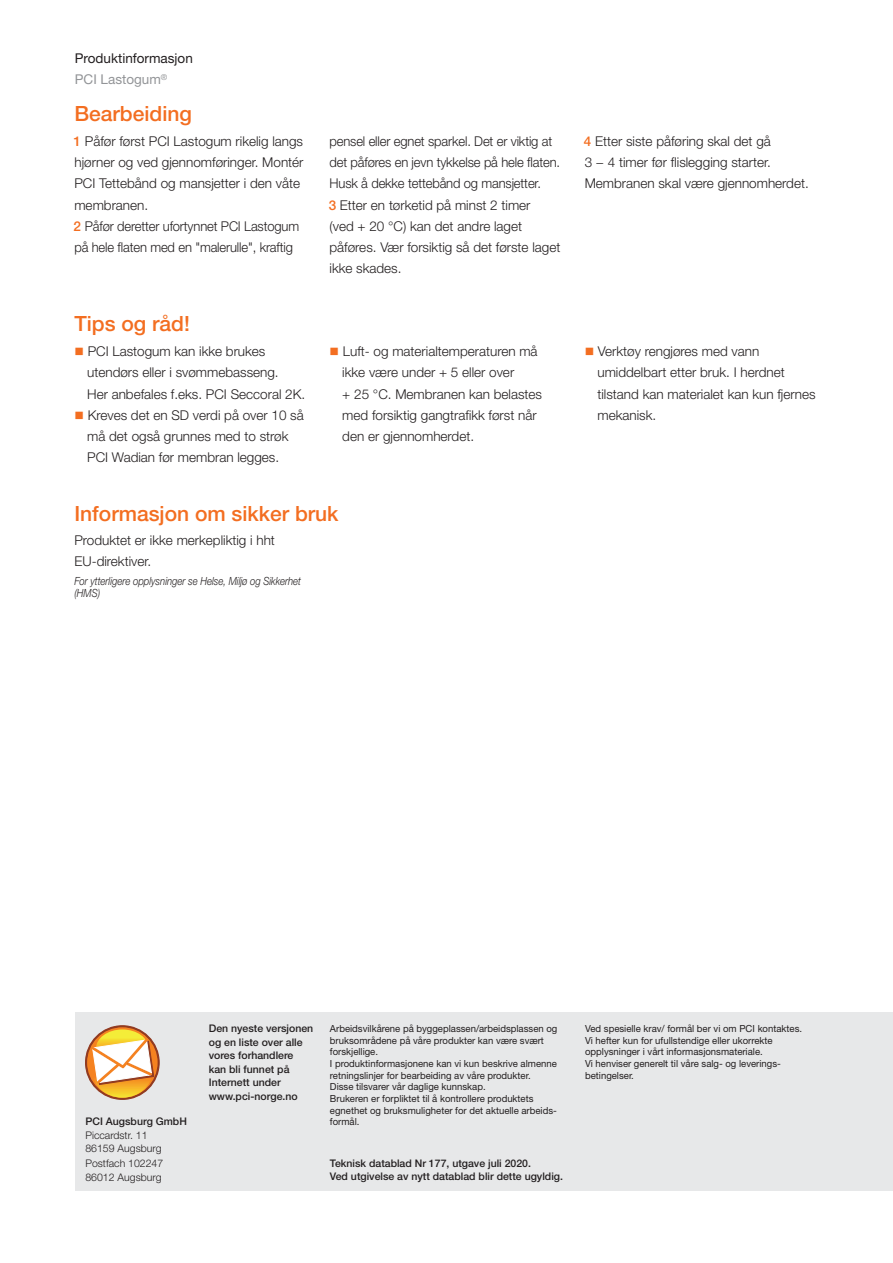
<style>
.page{position:relative;width:893px;height:1263px;background:#fff}
.page>*{position:absolute;margin:0;border:0;box-sizing:border-box;transform-origin:0 0}
.t1{font:500 21px "Helvetica Neue LT Pro";color:#f36e21}
.t2{font:300 13.5px/21.3px "Helvetica Neue LT Pro";color:#231f20}
.t3{font:300 13.5px/21.3px "Helvetica Neue LT Pro";color:#231f20;scale:.96 1}
.t4{font:13.5px/21.3px "Helvetica Neue LT Pro";color:#231f20}
.t5{font:italic 300 11.25px/12px "Helvetica Neue LT Pro";color:#231f20;scale:.85 1}
.t6{font:500 10.5px/13.5px "Helvetica Neue LT Pro";color:#231f20}
.t7{font:300 10.5px/13.5px "Helvetica Neue LT Pro";color:#231f20}
.t8{font:9.75px/11.7px "Helvetica Neue LT Pro";color:#231f20}
.s1{color:#939598}
.s2{font-weight:500;color:#f36e21}
.s3{color:#f36e21}
</style>
<div class="page">
<div style="left:75px;top:1012px;width:818px;height:179px;background:#e7e8e9"></div>
<svg style="left:85px;top:1026px;width:74px;height:73px"></svg>
<p class="t4" style="left:75px;top:49px;width:120px">Produktinformasjon<br><span class="s1">PCI Lastogum</span><sup>®</sup></p>
<h1 class="t1" style="left:74px;top:106px;width:119px">Bearbeiding</h1>
<p class="t2" style="left:74px;top:132px;width:231px"><span class="s2">1</span> Påfør først PCI Lastogum rikelig langs hjørner og ved gjennomføringer. Montér PCI Tettebånd og mansjetter i den våte membranen.<br><span class="s2">2</span> Påfør deretter ufortynnet PCI Lastogum på hele flaten med en "malerulle", kraftig</p>
<p class="t3" style="left:329px;top:132px;width:243px">pensel eller egnet sparkel. Det er viktig at det påføres en jevn tykkelse på hele flaten.<br>Husk å dekke tettebånd og mansjetter.<br><span class="s2">3</span> Etter en tørketid på minst 2 timer<br>(ved + 20 °C) kan det andre laget påføres. Vær forsiktig så det første laget ikke skades.</p>
<p class="t2" style="left:584px;top:132px;width:226px"><span class="s2">4</span> Etter siste påføring skal det gå<br>3 − 4 timer før flislegging starter.<br>Membranen skal være gjennomherdet.</p>
<h1 class="t1" style="left:74px;top:316px;width:117px">Tips og råd!</h1>
<p class="t2" style="left:87px;top:342px;width:220px;text-indent:-13px"><span class="s3">■</span> PCI Lastogum kan ikke brukes utendørs eller i svømmebasseng.<br>Her anbefales f.eks. PCI Seccoral 2K.</p>
<p class="t2" style="left:87px;top:406px;width:218px;text-indent:-13px"><span class="s3">■</span> Kreves det en SD verdi på over 10 så må det også grunnes med to strøk<br>PCI Wadian før membran legges.</p>
<p class="t2" style="left:342px;top:342px;width:201px;text-indent:-13px"><span class="s3">■</span> Luft- og materialtemperaturen må ikke være under + 5 eller over<br>+ 25 °C. Membranen kan belastes med forsiktig gangtrafikk først når den er gjennomherdet.</p>
<p class="t2" style="left:597px;top:342px;width:220px;text-indent:-13px"><span class="s3">■</span> Verktøy rengjøres med vann umiddelbart etter bruk. I herdnet tilstand kan materialet kan kun fjernes mekanisk.</p>
<h1 class="t1" style="left:74px;top:506px;width:266px">Informasjon om sikker bruk</h1>
<p class="t2" style="left:74px;top:531px;width:202px">Produktet er ikke merkepliktig i hht<br>EU-direktiver.</p>
<p class="t5" style="left:74px;top:576px;width:268px">For ytterligere opplysninger se Helse, Miljø og Sikkerhet (HMS)</p>
<p class="t6" style="left:85px;top:1116px;width:103px">PCI Augsburg GmbH</p>
<p class="t7" style="left:85px;top:1129px;width:78px">Piccardstr. 11<br>86159 Augsburg</p>
<p class="t7" style="left:85px;top:1158px;width:79px">Postfach 102247<br>86012 Augsburg</p>
<p class="t6" style="left:209px;top:1023px;width:106px">Den nyeste versjonen og en liste over alle vores forhandlere kan bli funnet på<br>Internett under www.pci-norge.no</p>
<p class="t8" style="left:330px;top:1023px;width:229px">Arbeidsvilkårene på byggeplassen/arbeidsplassen og bruksområdene på våre produkter kan være svært forskjellige.<br>I produktinformasjonene kan vi kun beskrive almenne retningslinjer for bearbeiding av våre produkter.<br>Disse tilsvarer vår daglige kunnskap.<br>Brukeren er forpliktet til å kontrollere produktets egnethet og bruksmuligheter for det aktuelle arbeids&shy;formål.</p>
<p class="t8" style="left:585px;top:1023px;width:218px">Ved spesielle krav/ formål ber vi om PCI kontaktes.<br>Vi hefter kun for ufullstendige eller ukorrekte opplysninger i vårt informasjonsmateriale.<br>Vi henviser generelt til våre salg- og leverings&shy;betingelser.</p>
<p class="t6" style="left:330px;top:1158px;width:235px;line-height:12.6px">Teknisk datablad Nr 177, utgave juli 2020.<br>Ved utgivelse av nytt datablad blir dette ugyldig.</p>
</div>
